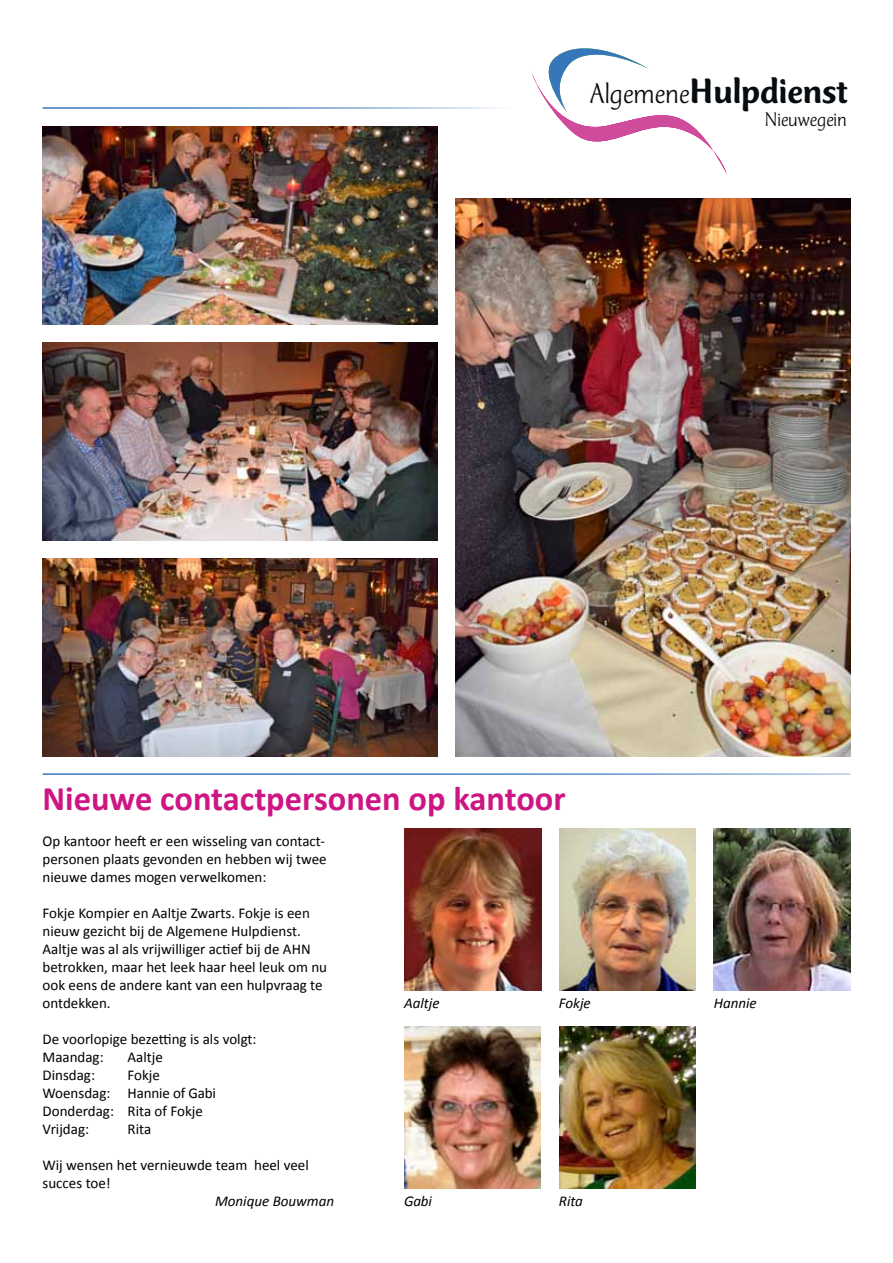
<style>
.page{position:relative;width:893px;height:1263px;background:#fff}
.page>*{position:absolute;margin:0;border:0;box-sizing:border-box;transform-origin:0 0}
.t1{font:500 36.6px "CT Mercurius";color:#070c10}
.t2{font:700 34.5px "Calibri";color:#ce1584}
.t3{font:300 20.55px "CT Mercurius";color:#070c10}
.t4{font:15px/18px "Calibri";color:#000}
.t5{font:italic 15px "Calibri";color:#000}
.s1{font-weight:300;font-size:29.4px}
</style>
<div class="page">
<img style="left:455px;top:198px;width:395px;height:558px">
<hr style="left:43px;top:107px;width:467px;height:2px;background:#3777bc">
<img style="left:43px;top:126px;width:394px;height:198px">
<img style="left:43px;top:342px;width:394px;height:198px">
<img style="left:43px;top:558px;width:394px;height:198px">
<img style="left:559px;top:828px;width:137px;height:162px">
<img style="left:404px;top:828px;width:137px;height:162px">
<img style="left:714px;top:828px;width:136px;height:162px">
<img style="left:404px;top:1026px;width:137px;height:162px">
<img style="left:559px;top:1026px;width:137px;height:162px">
<hr style="left:43px;top:773px;width:807px;height:2px;background:#3777bc">
<svg style="left:530px;top:48px;width:197px;height:126px"></svg>
<h1 class="t1" style="left:590px;top:71px;width:259px"><span class="s1">Algemene</span>Hulpdienst</h1>
<h3 class="t3" style="left:765px;top:109px;width:84px">Nieuwegein</h3>
<h2 class="t2" style="left:43px;top:777px;width:525px">Nieuwe contactpersonen op kantoor</h2>
<p class="t4" style="left:43px;top:832px;width:286px;text-align:justify">Op kantoor heeft er een wisseling van contact&shy;personen plaats gevonden en hebben wij twee nieuwe dames mogen verwelkomen:</p>
<p class="t4" style="left:43px;top:904px;width:286px">Fokje Kompier en Aaltje Zwarts. Fokje is een nieuw gezicht bij de Algemene Hulpdienst.<br>Aaltje was al als vrijwilliger actief bij de AHN betrokken, maar het leek haar heel leuk om nu ook eens de andere kant van een hulpvraag te ontdekken.</p>
<p class="t4" style="left:43px;top:1030px;width:216px">De voorlopige bezetting is als volgt:<br>Maandag:</p>
<p class="t5" style="left:404px;top:993px;width:37px">Aaltje</p>
<p class="t5" style="left:559px;top:993px;width:33px">Fokje</p>
<p class="t4" style="left:128px;top:1048px;width:37px">Aaltje</p>
<p class="t4" style="left:43px;top:1066px;width:175px;text-indent:85px">Fokje<br>Woensdag: Hannie of Gabi<br>Donderdag: Rita of Fokje<br>Vrijdag:</p>
<p class="t4" style="left:43px;top:1066px;width:54px">Dinsdag:</p>
<p class="t4" style="left:128px;top:1120px;width:25px">Rita</p>
<p class="t4" style="left:43px;top:1156px;width:268px">Wij wensen het vernieuwde team heel veel succes toe!</p>
<p class="t5" style="left:215px;top:1191px;width:121px">Monique Bouwman</p>
<p class="t5" style="left:404px;top:1191px;width:29px">Gabi</p>
<p class="t5" style="left:559px;top:1191px;width:26px">Rita</p>
<p class="t5" style="left:714px;top:993px;width:45px">Hannie</p>
</div>
